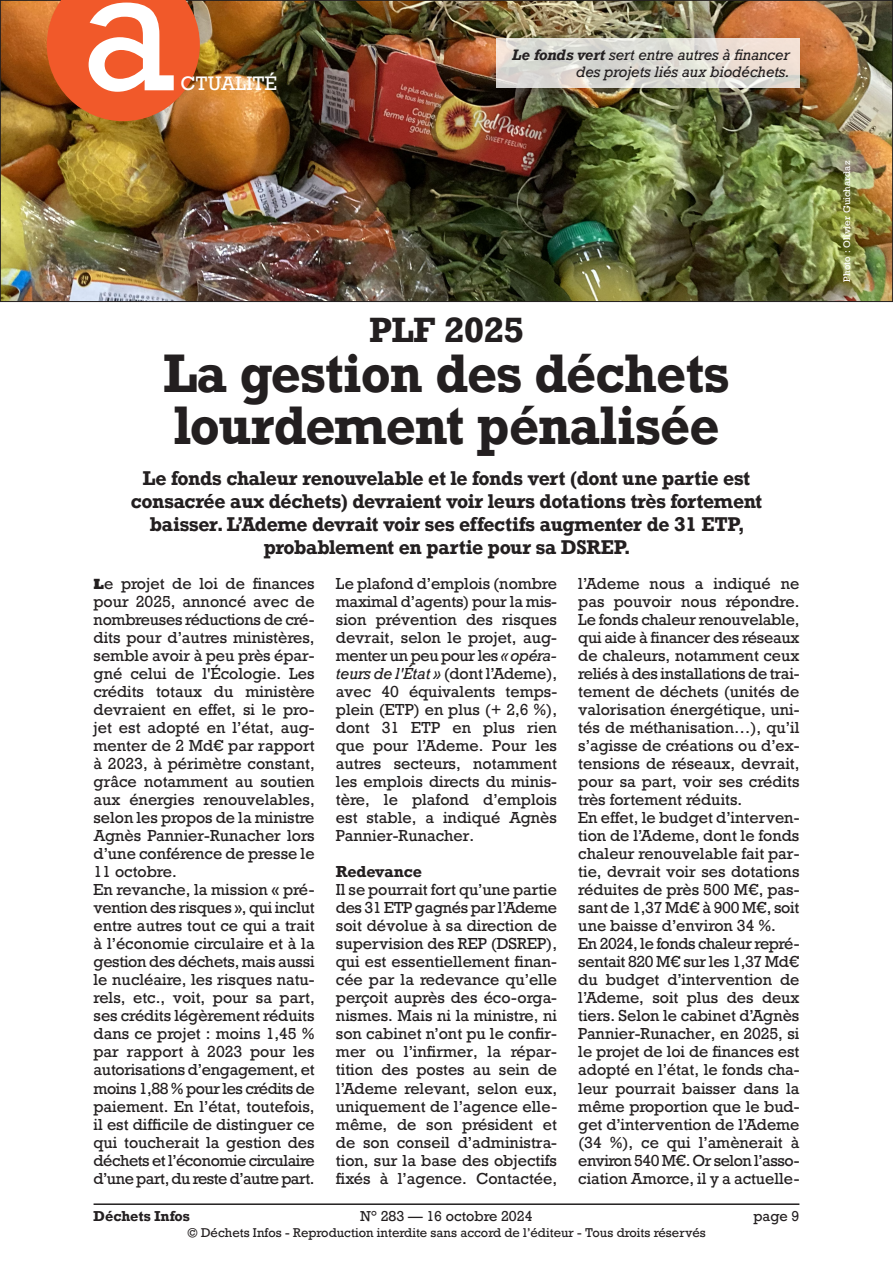
<style>
.page{position:relative;width:893px;height:1263px;background:#fff}
.page>*{position:absolute;margin:0;border:0;box-sizing:border-box;transform-origin:0 0}
.t1{font:166.5px "Rockwell";color:#fff}
.Titre_32{font:700 51px/52.5px "Rockwell";letter-spacing:-.02em;color:#231f20;scale:.96 1}
.Titre_32-2{font:700 33px "Rockwell";color:#231f20;scale:.96 1}
.Titre_32-3{font:700 18.75px/23.2px "Rockwell";letter-spacing:-.02em;color:#231f20;text-align:center}
.t2{font:18.3px "Rockwell";color:#fff}
.Texte_courant{font:15px/18px "Rockwell";letter-spacing:-.005em;color:#231f20;text-align:justify}
.Texte_courant-2{font:700 15px "Rockwell";letter-spacing:-.015em;color:#231f20}
.Légende_photo{font:italic 14.25px "Rockwell";letter-spacing:-.005em;color:#231f20}
.t3{font:13.5px "Rockwell";color:#231f20}
.t4{font:700 13.5px "Rockwell";color:#231f20}
.t5{font:12px "Rockwell";color:#231f20}
.Crédit_photo{font:9px "Rockwell";letter-spacing:.015em;color:#fff}
.s1{font-weight:700}
.s2{font-family:"Rockwell Std";font-weight:800}
.s3{font-style:italic}
</style>
<div class="page">
<hr style="left:94px;top:1203px;width:705px;height:2px;background:#231f20">
<img style="left:2px;top:2px;width:889px;height:298px">
<svg style="left:496px;top:38px;width:303px;height:50px;background:#e0dcd5"></svg>
<svg style="left:47px;top:0;width:153px;height:121px;background:#e25a2a"></svg>
<p class="t1" style="left:80px;top:-73px;width:98px">a</p>
<p class="t2" style="left:180px;top:72px;width:98px">CTUALITÉ</p>
<p class="Légende_photo" style="left:512px;top:46px;width:279px"><span class="s1">Le fonds vert</span> sert entre autres à financer</p>
<p class="Légende_photo" style="left:576px;top:63px;width:215px">des projets liés aux biodéchets.</p>
<p class="Titre_32-2" style="left:369px;top:308px;width:163px">PLF 2025</p>
<p class="Titre_32" style="left:163px;top:346px;width:591px">La gestion des déchets lourdement pénalisée</p>
<p class="Titre_32-3" style="left:131px;top:466px;width:633px">Le fonds chaleur renouvelable et le fonds vert (dont une partie est consacrée aux déchets) devraient voir leurs dotations très fortement baisser. L’Ademe devrait voir ses effectifs augmenter de 31 ETP, probablement en partie pour sa DSREP.</p>
<p class="Texte_courant" style="left:94px;top:575px;width:223px"><span class="s2">L</span>e projet de loi de finances pour 2025, annoncé avec de nombreuses réductions de cré&shy;dits pour d’autres ministères, semble avoir à peu près épar&shy;gné celui de l'Écologie. Les crédits totaux du ministère devraient en effet, si le pro&shy;jet est adopté en l’état, aug&shy;menter de 2 Md€ par rapport à 2023, à périmètre constant, grâce notamment au soutien aux énergies renouvelables, selon les propos de la ministre Agnès Pannier-Runacher lors d’une conférence de presse le 11 octobre.</p>
<p class="Texte_courant" style="left:94px;top:881px;width:223px">En revanche, la mission « pré&shy;vention des risques », qui inclut entre autres tout ce qui a trait à l’économie circulaire et à la gestion des déchets, mais aussi le nucléaire, les risques natu&shy;rels, etc., voit, pour sa part, ses crédits légèrement réduits dans ce projet : moins 1,45 % par rapport à 2023 pour les autorisations d’engagement, et moins 1,88 % pour les crédits de paiement. En l’état, toutefois, il est difficile de distinguer ce qui toucherait la gestion des déchets et l’économie circulaire d’une part, du reste d’autre part.</p>
<p class="Texte_courant" style="left:336px;top:575px;width:223px">Le plafond d’emplois (nombre maximal d’agents) pour la mis&shy;sion prévention des risques devrait, selon le projet, aug&shy;menter un peu pour les <span class="s3">« opéra&shy;teurs de l'État »</span> (dont l’Ademe), avec 40 équivalents temps&shy;plein (ETP) en plus (+ 2,6 %), dont 31 ETP en plus rien que pour l’Ademe. Pour les autres secteurs, notamment les emplois directs du minis&shy;tère, le plafond d’emplois est stable, a indiqué Agnès Pannier-Runacher.</p>
<p class="Texte_courant-2" style="left:336px;top:862px;width:88px">Redevance</p>
<p class="Texte_courant" style="left:336px;top:881px;width:223px">Il se pourrait fort qu’une partie des 31 ETP gagnés par l’Ademe soit dévolue à sa direction de supervision des REP (DSREP), qui est essentiellement finan&shy;cée par la redevance qu’elle perçoit auprès des éco-orga&shy;nismes. Mais ni la ministre, ni son cabinet n’ont pu le confir&shy;mer ou l’infirmer, la répar&shy;tition des postes au sein de l’Ademe relevant, selon eux, uniquement de l’agence elle&shy;même, de son président et de son conseil d’administra&shy;tion, sur la base des objectifs fixés à l’agence. Contactée,</p>
<p class="Texte_courant" style="left:578px;top:575px;width:223px">l’Ademe nous a indiqué ne pas pouvoir nous répondre.<br>Le fonds chaleur renouvelable, qui aide à financer des réseaux de chaleurs, notamment ceux reliés à des installations de trai&shy;tement de déchets (unités de valorisation énergétique, uni&shy;tés de méthanisation…), qu’il s’agisse de créations ou d’ex&shy;tensions de réseaux, devrait, pour sa part, voir ses crédits très fortement réduits.</p>
<p class="Texte_courant" style="left:578px;top:809px;width:223px">En effet, le budget d’interven&shy;tion de l’Ademe, dont le fonds chaleur renouvelable fait par&shy;tie, devrait voir ses dotations réduites de près 500 M€, pas&shy;sant de 1,37 Md€ à 900 M€, soit une baisse d’environ 34 %.</p>
<p class="Texte_courant" style="left:578px;top:935px;width:223px">En 2024, le fonds chaleur repré&shy;sentait 820 M€ sur les 1,37 Md€ du budget d’intervention de l’Ademe, soit plus des deux tiers. Selon le cabinet d’Agnès Pannier-Runacher, en 2025, si le projet de loi de finances est adopté en l’état, le fonds cha&shy;leur pourrait baisser dans la même proportion que le bud&shy;get d’intervention de l’Ademe (34 %), ce qui l’amènerait à environ 540 M€. Or selon l’asso&shy;ciation Amorce, il y a actuelle-</p>
<p class="t4" style="left:94px;top:1207px;width:98px">Déchets Infos</p>
<p class="t3" style="left:360px;top:1207px;width:174px">N° 283 — 16 octobre 2024</p>
<p class="t3" style="left:753px;top:1207px;width:48px">page 9</p>
<p class="t5" style="left:187px;top:1225px;width:520px">© Déchets Infos - Reproduction interdite sans accord de l’éditeur - Tous droits réservés</p>
<p class="Crédit_photo" style="left:841px;top:282px;width:122px;rotate:-90deg">Photo : Olivier Guichardaz</p>
</div>
